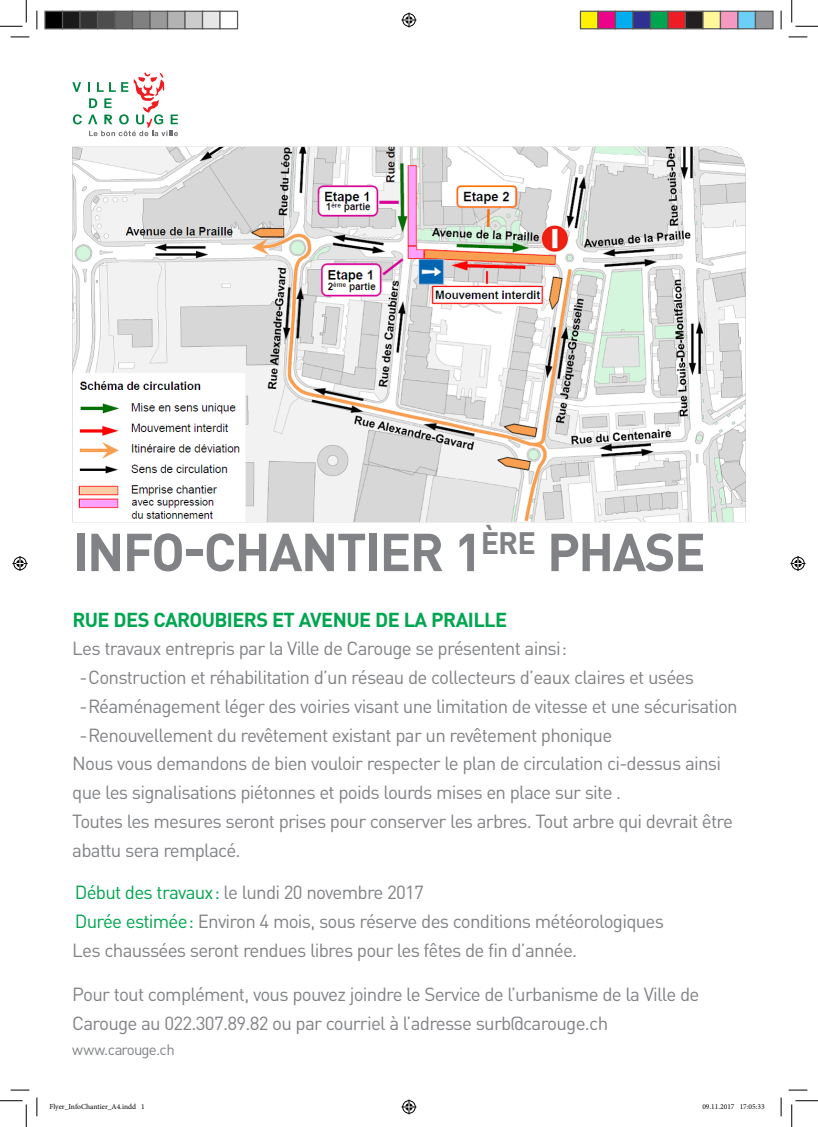
<style>
.page{position:relative;width:818px;height:1127px;background:#fff}
.page>*{position:absolute;margin:0;border:0;box-sizing:border-box;transform-origin:0 0}
.Titre{font:700 52.5px "DINOT";letter-spacing:-.03em;color:#808285}
.Sous-titre___Niveau{font:700 20px "DINOT";letter-spacing:-.03em;color:#00a54f}
.Texte{font:18.75px/28.8px "DINOT";letter-spacing:-.04em;color:#808285}
.Liste_avec_puces{font:18.75px/28.8px "DINOT";letter-spacing:-.04em;color:#808285}
.t1{font:15px "DINOT";letter-spacing:-.05em;color:#808285}
.t2{font:7.5px "Minion Pro";color:#000}
.s1{color:#00a54f}
</style>
<div class="page">
<img style="left:72px;top:147px;width:674px;height:375px">
<svg style="left:72px;top:82px;width:9px;height:10px"></svg>
<svg style="left:73px;top:114px;width:9px;height:10px"></svg>
<svg style="left:88px;top:72px;width:90px;height:64px"></svg>
<svg style="left:11px;top:36px;width:18px;height:2px"></svg>
<svg style="left:788px;top:36px;width:19px;height:2px"></svg>
<svg style="left:11px;top:1089px;width:18px;height:1px"></svg>
<svg style="left:788px;top:1089px;width:19px;height:1px"></svg>
<svg style="left:36px;top:11px;width:2px;height:18px"></svg>
<svg style="left:36px;top:1097px;width:2px;height:18px"></svg>
<svg style="left:780px;top:11px;width:2px;height:18px"></svg>
<svg style="left:780px;top:1097px;width:2px;height:18px"></svg>
<svg style="left:0;top:0;width:27px;height:27px"></svg>
<svg style="left:0;top:1100px;width:27px;height:26px"></svg>
<svg style="left:791px;top:0;width:27px;height:27px"></svg>
<svg style="left:791px;top:1100px;width:27px;height:26px"></svg>
<svg style="left:401px;top:13px;width:15px;height:15px"></svg>
<svg style="left:401px;top:1099px;width:15px;height:15px"></svg>
<svg style="left:13px;top:556px;width:15px;height:15px"></svg>
<svg style="left:790px;top:556px;width:15px;height:15px"></svg>
<div style="left:45px;top:11px;width:18px;height:18px;background:#000"></div>
<div style="left:44px;top:11px;width:19px;height:18px;border:1px solid #595959"></div>
<div style="left:63px;top:11px;width:17px;height:18px;background:#1a1a1a"></div>
<div style="left:62px;top:11px;width:19px;height:18px;border:1px solid #595959"></div>
<div style="left:80px;top:11px;width:18px;height:18px;background:#333"></div>
<div style="left:79px;top:11px;width:19px;height:18px;border:1px solid #595959"></div>
<div style="left:98px;top:11px;width:17px;height:18px;background:#4d4d4d"></div>
<div style="left:97px;top:11px;width:19px;height:18px;border:1px solid #595959"></div>
<div style="left:115px;top:11px;width:18px;height:18px;background:#666"></div>
<div style="left:114px;top:11px;width:19px;height:18px;border:1px solid #595959"></div>
<div style="left:133px;top:11px;width:17px;height:18px;background:#808080"></div>
<div style="left:132px;top:11px;width:19px;height:18px;border:1px solid #595959"></div>
<div style="left:150px;top:11px;width:18px;height:18px;background:#999"></div>
<div style="left:149px;top:11px;width:19px;height:18px;border:1px solid #595959"></div>
<div style="left:168px;top:11px;width:17px;height:18px;background:#b3b3b3"></div>
<div style="left:167px;top:11px;width:19px;height:18px;border:1px solid #595959"></div>
<div style="left:185px;top:11px;width:18px;height:18px;background:#ccc"></div>
<div style="left:184px;top:11px;width:19px;height:18px;border:1px solid #595959"></div>
<div style="left:203px;top:11px;width:17px;height:18px;background:#e6e6e6"></div>
<div style="left:202px;top:11px;width:19px;height:18px;border:1px solid #595959"></div>
<div style="left:219px;top:11px;width:19px;height:18px;border:1px solid #595959"></div>
<div style="left:580px;top:11px;width:18px;height:18px;background:#fff101"></div>
<div style="left:580px;top:11px;width:18px;height:18px;border:1px solid #595959"></div>
<div style="left:598px;top:11px;width:17px;height:18px;background:#ed028c"></div>
<div style="left:597px;top:11px;width:19px;height:18px;border:1px solid #595959"></div>
<div style="left:615px;top:11px;width:18px;height:18px;background:#00aeef"></div>
<div style="left:615px;top:11px;width:18px;height:18px;border:1px solid #595959"></div>
<div style="left:633px;top:11px;width:17px;height:18px;background:#2e3092"></div>
<div style="left:632px;top:11px;width:19px;height:18px;border:1px solid #595959"></div>
<div style="left:650px;top:11px;width:18px;height:18px;background:#00a54f"></div>
<div style="left:650px;top:11px;width:18px;height:18px;border:1px solid #595959"></div>
<div style="left:668px;top:11px;width:17px;height:18px;background:#ee1d23"></div>
<div style="left:667px;top:11px;width:19px;height:18px;border:1px solid #595959"></div>
<div style="left:685px;top:11px;width:18px;height:18px;background:#231f20"></div>
<div style="left:685px;top:11px;width:18px;height:18px;border:1px solid #595959"></div>
<div style="left:703px;top:11px;width:17px;height:18px;background:#fff79a"></div>
<div style="left:702px;top:11px;width:19px;height:18px;border:1px solid #595959"></div>
<div style="left:720px;top:11px;width:18px;height:18px;background:#f499c2"></div>
<div style="left:720px;top:11px;width:18px;height:18px;border:1px solid #595959"></div>
<div style="left:738px;top:11px;width:17px;height:18px;background:#6bcff6"></div>
<div style="left:737px;top:11px;width:19px;height:18px;border:1px solid #595959"></div>
<div style="left:755px;top:11px;width:18px;height:18px;background:#939598"></div>
<div style="left:755px;top:11px;width:18px;height:18px;border:1px solid #595959"></div>
<p class="Titre" style="left:73px;top:517px;width:635px">INFO-CHANTIER 1<sup>ÈRE</sup> PHASE</p>
<p class="Sous-titre___Niveau" style="left:72px;top:606px;width:436px">RUE DES CAROUBIERS ET AVENUE DE LA PRAILLE</p>
<p class="Texte" style="left:72px;top:633px;width:496px">Les travaux entrepris par la Ville de Carouge se présentent ainsi:</p>
<p class="Texte" style="left:79px;top:662px;width:616px">-Construction et réhabilitation d’un réseau de collecteurs d’eaux claires et usées</p>
<p class="Texte" style="left:79px;top:691px;width:660px">-Réaménagement léger des voiries visant une limitation de vitesse et une sécurisation</p>
<p class="Texte" style="left:79px;top:720px;width:534px">-Renouvellement du revêtement existant par un revêtement phonique</p>
<p class="Texte" style="left:72px;top:748px;width:650px">Nous vous demandons de bien vouloir respecter le plan de circulation ci-dessus ainsi que les signalisations piétonnes et poids lourds mises en place sur site .</p>
<p class="Texte" style="left:72px;top:806px;width:662px">Toutes les mesures seront prises pour conserver les arbres. Tout arbre qui devrait être abattu sera remplacé.</p>
<p class="Liste_avec_puces" style="left:75px;top:877px;width:351px"><span class="s1">Début des travaux:</span> le lundi 20 novembre 2017</p>
<p class="Liste_avec_puces" style="left:75px;top:906px;width:591px"><span class="s1">Durée estimée:</span> Environ 4 mois, sous réserve des conditions météorologiques</p>
<p class="Liste_avec_puces" style="left:72px;top:935px;width:506px">Les chaussées seront rendues libres pour les fêtes de fin d’année.</p>
<p class="Liste_avec_puces" style="left:72px;top:979px;width:629px">Pour tout complément, vous pouvez joindre le Service de l’urbanisme de la Ville de<br>Carouge au 022.307.89.82 ou par courriel à l’adresse surb@carouge.ch</p>
<p class="t1" style="left:72px;top:1039px;width:104px">www.carouge.ch</p>
<p class="t2" style="left:49px;top:1101px;width:97px">Flyer_InfoChantier_A4.indd 1</p>
<p class="t2" style="left:702px;top:1101px;width:64px">09.11.2017 17:05:33</p>
</div>
